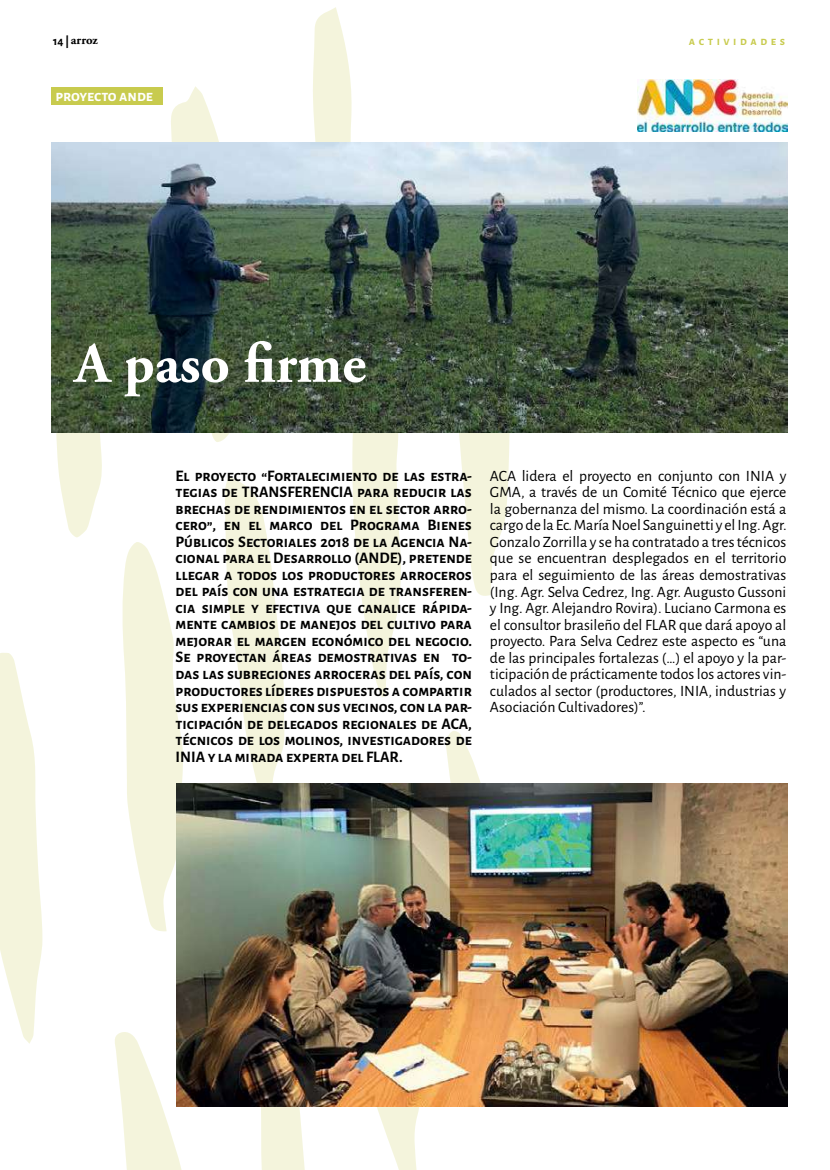
<style>
.page{position:relative;width:830px;height:1170px;background:#fff}
.page>*{position:absolute;margin:0;border:0;box-sizing:border-box;transform-origin:0 0}
.t1{font:700 57px "Adobe Garamond Pro";color:#fff}
.t2{font:700 15.75px/16.5px "Alegreya Sans SC";color:#000;text-align:justify}
.t3{font:15.75px/16.5px "Alegreya Sans";color:#000;text-align:justify}
.t4{font:700 15.75px "Alegreya Sans SC";letter-spacing:-.005em;color:#fff}
.t5{font:700 12.75px "Adobe Garamond Pro";color:#000}
.t6{font:700 12px "Alegreya Sans SC";letter-spacing:.295em;color:#c8cb4e}
.s1{font-family:"Alegreya Sans SC";font-size:12px}
.s2{font-family:"Alegreya Sans SC";font-weight:800;font-size:12px}
</style>
<div class="page">
<svg style="left:122px;top:542px;width:61px;height:390px"></svg>
<svg style="left:170px;top:86px;width:81px;height:356px"></svg>
<svg style="left:0;top:653px;width:42px;height:390px"></svg>
<svg style="left:115px;top:1032px;width:83px;height:137px"></svg>
<svg style="left:457px;top:432px;width:53px;height:164px"></svg>
<svg style="left:243px;top:1106px;width:66px;height:63px"></svg>
<svg style="left:343px;top:1106px;width:78px;height:63px"></svg>
<svg style="left:225px;top:476px;width:60px;height:307px"></svg>
<svg style="left:345px;top:432px;width:57px;height:265px"></svg>
<svg style="left:52px;top:432px;width:51px;height:106px"></svg>
<svg style="left:446px;top:731px;width:35px;height:52px"></svg>
<svg style="left:313px;top:7px;width:39px;height:135px"></svg>
<img style="left:51px;top:142px;width:736px;height:290px">
<div style="left:51px;top:88px;width:111px;height:17px;background:#c8cb4e"></div>
<img style="left:637px;top:79px;width:150px;height:52px">
<img style="left:176px;top:783px;width:611px;height:323px">
<p class="t5" style="left:53px;top:33px;width:46px"><span class="s1">14</span> <span class="s2">|</span> arroz</p>
<p class="t4" style="left:55px;top:84px;width:99px">proyecto ande</p>
<h1 class="t1" style="left:74px;top:330px;width:293px">A paso firme</h1>
<p class="t6" style="left:688px;top:33px;width:98px">actividades</p>
<p class="t2" style="left:175px;top:466px;width:298px">El proyecto “Fortalecimiento de las estra&shy;tegias de TRANSFERENCIA para reducir las brechas de rendimientos en el sector arro&shy;cero”, en el marco del Programa Bienes Públicos Sectoriales 2018 de la Agencia Na&shy;cional para el Desarrollo (ANDE), pretende llegar a todos los productores arroceros del país con una estrategia de transferen&shy;cia simple y efectiva que canalice rápida&shy;mente cambios de manejos del cultivo para mejorar el margen económico del negocio.<br>Se proyectan áreas demostrativas en to&shy;das las subregiones arroceras del país, con productores líderes dispuestos a compartir sus experiencias con sus vecinos, con la par&shy;ticipación de delegados regionales de ACA, técnicos de los molinos, investigadores de INIA y la mirada experta del FLAR.</p>
<p class="t3" style="left:489px;top:467px;width:298px">ACA lidera el proyecto en conjunto con INIA y GMA, a través de un Comité Técnico que ejerce la gobernanza del mismo. La coordinación está a cargo de la Ec. María Noel Sanguinetti y el Ing. Agr.<br>Gonzalo Zorrilla y se ha contratado a tres técnicos que se encuentran desplegados en el territorio para el seguimiento de las áreas demostrativas (Ing. Agr. Selva Cedrez, Ing. Agr. Augusto Gussoni y Ing. Agr. Alejandro Rovira). Luciano Carmona es el consultor brasileño del FLAR que dará apoyo al proyecto. Para Selva Cedrez este aspecto es “una de las principales fortalezas (…) el apoyo y la par&shy;ticipación de prácticamente todos los actores vin&shy;culados al sector (productores, INIA, industrias y Asociación Cultivadores)”.</p>
</div>
